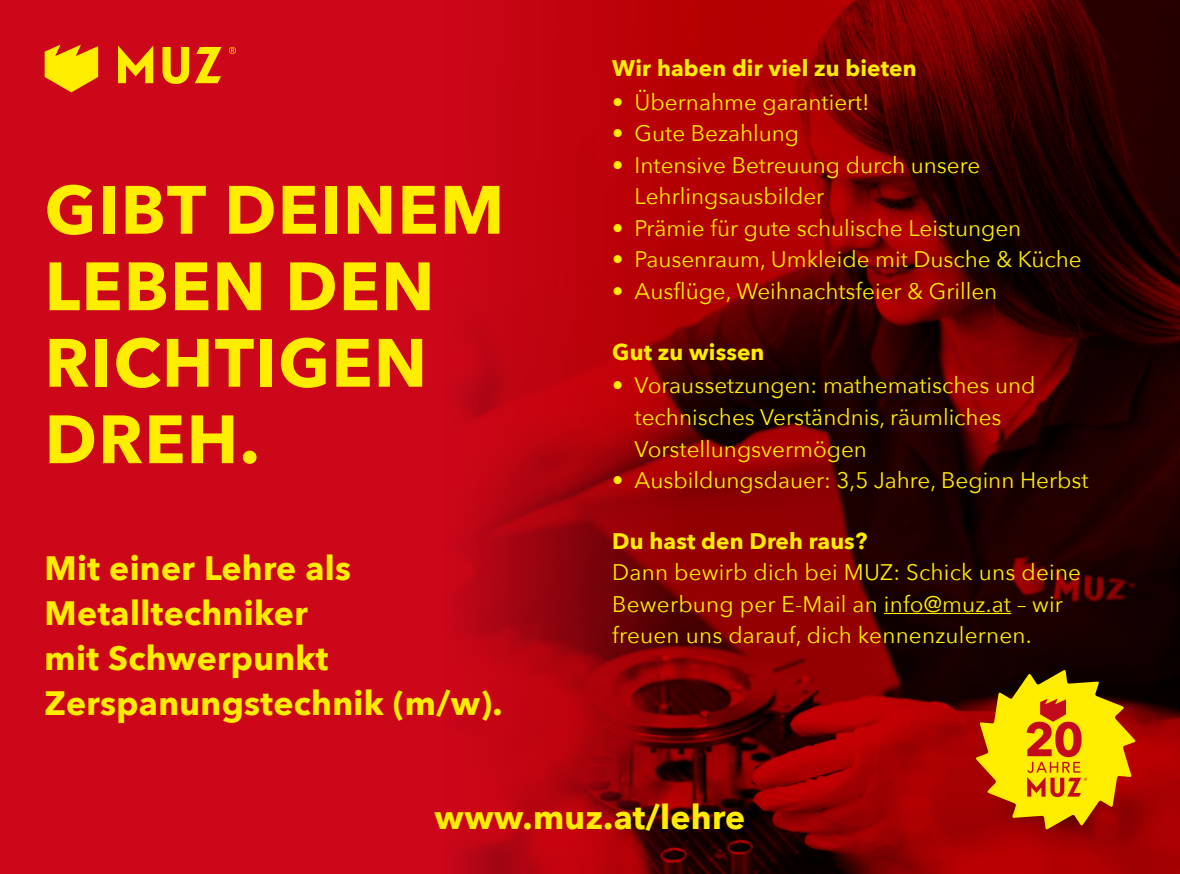
<style>
.page{position:relative;width:1180px;height:874px;background:#cc071a}
.page>*{position:absolute;margin:0;border:0;box-sizing:border-box;transform-origin:0 0}
.t1{font:700 67.5px/76.5px "Avenir Next";letter-spacing:.02em;color:#ffed00}
.t2{font:700 33.75px/45px "Avenir Next";letter-spacing:.01em;color:#ffed00}
.t3{font:22.5px/31.5px "Avenir Next";color:#ffed00}
.t4{font:700 22.5px "Avenir Next";letter-spacing:.005em;color:#ffed00}
</style>
<div class="page">
<img style="left:456px;top:0;width:724px;height:874px">
<svg style="left:45px;top:45px;width:53px;height:47px"></svg>
<svg style="left:118px;top:45px;width:35px;height:38px"></svg>
<svg style="left:162px;top:47px;width:27px;height:37px"></svg>
<svg style="left:195px;top:47px;width:27px;height:36px"></svg>
<svg style="left:229px;top:47px;width:7px;height:7px"></svg>
<svg style="left:976px;top:670px;width:159px;height:159px;background:#c58802"></svg>
<hr style="left:884px;top:613px;width:127px;height:1px;background:#ffed00">
<h1 class="t1" style="left:45px;top:171px;width:461px">GIBT DEINEM<br>LEBEN DEN<br>RICHTIGEN<br>DREH.</h1>
<h2 class="t2" style="left:45px;top:545px;width:459px">Mit einer Lehre als<br>Metalltechniker<br>mit Schwerpunkt<br>Zerspanungstechnik (m/w).</h2>
<p class="t4" style="left:612px;top:49px;width:306px">Wir haben dir viel zu bieten</p>
<p class="t3" style="left:612px;top:85px;width:259px">• Übernahme garantiert!</p>
<p class="t3" style="left:612px;top:117px;width:188px">• Gute Bezahlung</p>
<p class="t3" style="left:635px;top:148px;width:347px;text-indent:-22px">• Intensive Betreuung durch unsere<br>Lehrlingsausbilder</p>
<p class="t3" style="left:612px;top:211px;width:411px">• Prämie für gute schulische Leistungen</p>
<p class="t3" style="left:612px;top:243px;width:471px">• Pausenraum, Umkleide mit Dusche &amp; Küche</p>
<p class="t3" style="left:612px;top:274px;width:387px">• Ausflüge, Weihnachtsfeier &amp; Grillen</p>
<p class="t4" style="left:612px;top:332px;width:154px">Gut zu wissen</p>
<p class="t3" style="left:635px;top:369px;width:402px;text-indent:-22px">• Voraussetzungen: mathematisches und technisches Verständnis, räumliches<br>Vorstellungsvermögen</p>
<p class="t3" style="left:612px;top:463px;width:478px">• Ausbildungsdauer: 3,5 Jahre, Beginn Herbst</p>
<p class="t4" style="left:612px;top:521px;width:256px">Du hast den Dreh raus?</p>
<p class="t3" style="left:612px;top:556px;width:470px">Dann bewirb dich bei MUZ: Schick uns deine<br>Bewerbung per E-Mail an info@muz.at – wir freuen uns darauf, dich kennenzulernen.</p>
<h2 class="t2" style="left:435px;top:794px;width:312px">www.muz.at/lehre</h2>
</div>
